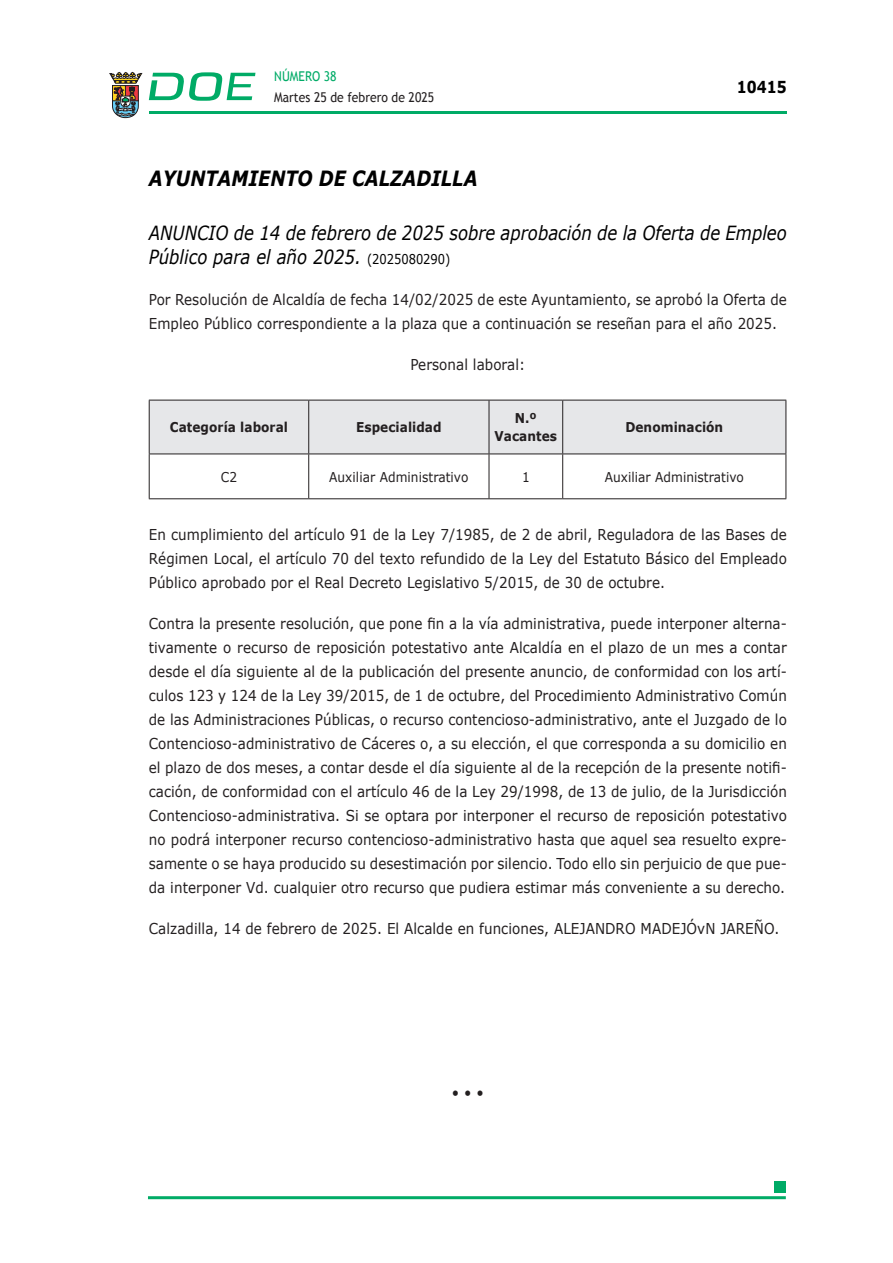
<style>
.page{position:relative;width:893px;height:1263px;background:#fff}
.page>*{position:absolute;margin:0;border:0;box-sizing:border-box;transform-origin:0 0}
.ORGANISMO{font:italic 700 21px "Verdana";color:#000;scale:.85 1}
.SUBORGANISMO{font:italic 19.5px/24px "Verdana";color:#000;scale:.85 1}
.t1{font:700 16.5px "Verdana";color:#000;scale:.85 1}
.CUERPO_DE_TEXTO{font:15px/24px "Verdana";letter-spacing:.005em;color:#231f20;text-align:justify;scale:.9 1}
.F_FECHA{font:15px "Verdana";letter-spacing:.005em;color:#231f20;scale:.9 1}
.TABLATITULO{font:700 13.5px "Verdana";letter-spacing:.005em;color:#231f20;scale:.9 1}
.CUERPO_DE_TEXTO_TABL{font:13.5px "Verdana";letter-spacing:.005em;color:#231f20;scale:.9 1}
.t2{font:13.5px "Trebuchet MS";color:#231f20;scale:.9 1}
.t3{font:13.5px "Trebuchet MS";color:#00ab67;scale:.9 1}
.s1{font-style:normal;font-size:13.5px}
</style>
<div class="page">
<hr style="left:149px;top:111px;width:638px;height:3px;background:#00ab66">
<svg style="left:109px;top:72px;width:33px;height:46px"></svg>
<svg style="left:149px;top:72px;width:106px;height:29px"></svg>
<hr style="left:148px;top:1196px;width:638px;height:3px;background:#00ab66">
<div style="left:775px;top:1181px;width:11px;height:11px;background:#00ab66"></div>
<div style="left:150px;top:401px;width:636px;height:53px;background:#e6e7e9"></div>
<hr style="left:149px;top:400px;width:160px;height:1px;background:#231f20">
<hr style="left:149px;top:400px;width:1px;height:54px;background:#231f20">
<hr style="left:309px;top:400px;width:180px;height:1px;background:#231f20">
<hr style="left:308px;top:400px;width:1px;height:54px;background:#231f20">
<hr style="left:489px;top:400px;width:74px;height:1px;background:#231f20">
<hr style="left:489px;top:400px;width:1px;height:54px;background:#231f20">
<hr style="left:563px;top:400px;width:223px;height:1px;background:#231f20">
<hr style="left:562px;top:400px;width:1px;height:54px;background:#231f20">
<hr style="left:786px;top:400px;width:1px;height:54px;background:#231f20">
<hr style="left:149px;top:454px;width:160px;height:1px;background:#231f20">
<hr style="left:149px;top:454px;width:1px;height:44px;background:#231f20">
<hr style="left:309px;top:454px;width:180px;height:1px;background:#231f20">
<hr style="left:308px;top:454px;width:1px;height:44px;background:#231f20">
<hr style="left:489px;top:454px;width:74px;height:1px;background:#231f20">
<hr style="left:489px;top:454px;width:1px;height:44px;background:#231f20">
<hr style="left:563px;top:454px;width:223px;height:1px;background:#231f20">
<hr style="left:562px;top:454px;width:1px;height:44px;background:#231f20">
<hr style="left:786px;top:454px;width:1px;height:44px;background:#231f20">
<hr style="left:149px;top:498px;width:160px;height:1px;background:#231f20">
<hr style="left:309px;top:498px;width:180px;height:1px;background:#231f20">
<hr style="left:489px;top:498px;width:74px;height:1px;background:#231f20">
<hr style="left:563px;top:498px;width:223px;height:1px;background:#231f20">
<p class="t3" style="left:274px;top:68px;width:71px">NÚMERO 38</p>
<p class="t2" style="left:274px;top:89px;width:179px">Martes 25 de febrero de 2025</p>
<p class="t1" style="left:737px;top:75px;width:60px">10415</p>
<p class="ORGANISMO" style="left:149px;top:164px;width:388px">AYUNTAMIENTO DE CALZADILLA</p>
<p class="SUBORGANISMO" style="left:149px;top:221px;width:752px">ANUNCIO de 14 de febrero de 2025 sobre aprobación de la Oferta de Empleo<br>Público para el año 2025. <span class="s1">(2025080290)</span></p>
<p class="CUERPO_DE_TEXTO" style="left:149px;top:288px;width:710px">Por Resolución de Alcaldía de fecha 14/02/2025 de este Ayuntamiento, se aprobó la Oferta de<br>Empleo Público correspondiente a la plaza que a continuación se reseñan para el año 2025.</p>
<p class="CUERPO_DE_TEXTO" style="left:410px;top:353px;width:129px">Personal laboral:</p>
<p class="TABLATITULO" style="left:170px;top:418px;width:133px">Categoría laboral</p>
<p class="TABLATITULO" style="left:356px;top:418px;width:97px">Especialidad</p>
<p class="TABLATITULO" style="left:515px;top:409px;width:26px">N.º</p>
<p class="TABLATITULO" style="left:495px;top:427px;width:71px">Vacantes</p>
<p class="TABLATITULO" style="left:625px;top:418px;width:110px">Denominación</p>
<p class="CUERPO_DE_TEXTO_TABL" style="left:221px;top:468px;width:20px">C2</p>
<p class="CUERPO_DE_TEXTO_TABL" style="left:329px;top:468px;width:156px">Auxiliar Administrativo</p>
<p class="CUERPO_DE_TEXTO_TABL" style="left:522px;top:468px;width:10px">1</p>
<p class="CUERPO_DE_TEXTO_TABL" style="left:605px;top:468px;width:156px">Auxiliar Administrativo</p>
<p class="CUERPO_DE_TEXTO" style="left:149px;top:523px;width:710px">En cumplimiento del artículo 91 de la Ley 7/1985, de 2 de abril, Reguladora de las Bases de Régimen Local, el artículo 70 del texto refundido de la Ley del Estatuto Básico del Empleado Público aprobado por el Real Decreto Legislativo 5/2015, de 30 de octubre.</p>
<p class="CUERPO_DE_TEXTO" style="left:149px;top:612px;width:711px">Contra la presente resolución, que pone fin a la vía administrativa, puede interponer alterna&shy;tivamente o recurso de reposición potestativo ante Alcaldía en el plazo de un mes a contar desde el día siguiente al de la publicación del presente anuncio, de conformidad con los artí&shy;culos 123 y 124 de la Ley 39/2015, de 1 de octubre, del Procedimiento Administrativo Común de las Administraciones Públicas, o recurso contencioso-administrativo, ante el Juzgado de lo Contencioso-administrativo de Cáceres o, a su elección, el que corresponda a su domicilio en el plazo de dos meses, a contar desde el día siguiente al de la recepción de la presente notifi&shy;cación, de conformidad con el artículo 46 de la Ley 29/1998, de 13 de julio, de la Jurisdicción Contencioso-administrativa. Si se optara por interponer el recurso de reposición potestativo no podrá interponer recurso contencioso-administrativo hasta que aquel sea resuelto expre&shy;samente o se haya producido su desestimación por silencio. Todo ello sin perjuicio de que pue&shy;da interponer Vd. cualquier otro recurso que pudiera estimar más conveniente a su derecho.</p>
<p class="F_FECHA" style="left:149px;top:919px;width:702px">Calzadilla, 14 de febrero de 2025. El Alcalde en funciones, ALEJANDRO MADEJÓvN JAREÑO.</p>
<p class="CUERPO_DE_TEXTO" style="left:452px;top:1081px;width:37px">• • •</p>
</div>
